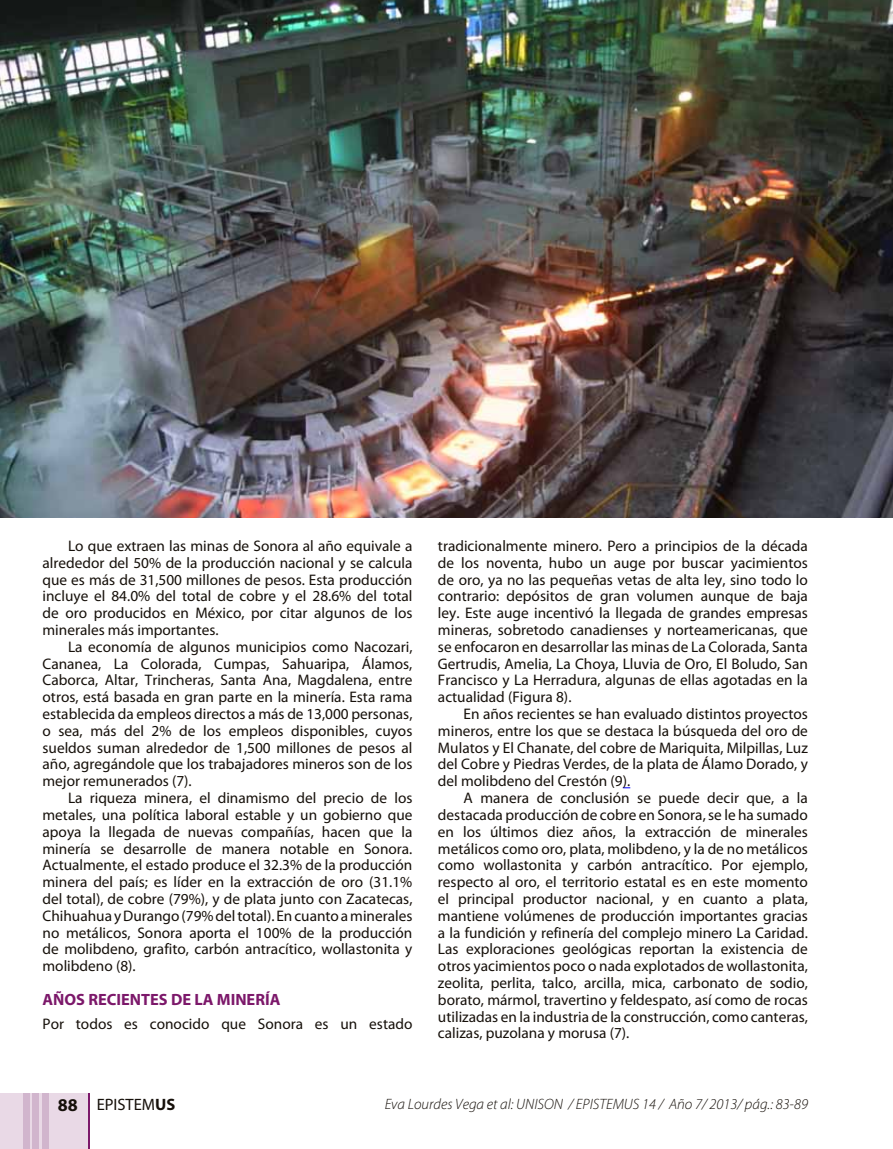
<style>
.page{position:relative;width:893px;height:1149px;background:#fff}
.page>*{position:absolute;margin:0;border:0;box-sizing:border-box;transform-origin:0 0}
.t1{font:16.5px "Myriad Pro";color:#16100a}
.t2{font:700 16.35px "Myriad Pro";color:#7c186a}
.t3{font:15.3px/16.8px "Myriad Pro";color:#16100a;text-align:justify}
.t4{font:italic 300 15px "Myriad Pro";color:#16100a}
.s1{font-weight:700;font-size:18px}
.s2{font-weight:700}
</style>
<div class="page">
<img style="left:0;top:0;width:893px;height:517px">
<div style="left:0;top:1092px;width:89px;height:56px;background:#e9d9e6"></div>
<div style="left:23px;top:1092px;width:6px;height:56px;background:#d1b5cd"></div>
<div style="left:32px;top:1092px;width:7px;height:56px;background:#d1b5cd"></div>
<div style="left:42px;top:1092px;width:6px;height:56px;background:#d1b5cd"></div>
<hr style="left:88px;top:1092px;width:1px;height:56px;background:#7c186a">
<p class="t3" style="left:43px;top:537px;width:371px;text-indent:26px">Lo que extraen las minas de Sonora al año equivale a alrededor del 50% de la producción nacional y se calcula que es más de 31,500 millones de pesos. Esta producción incluye el 84.0% del total de cobre y el 28.6% del total de oro producidos en México, por citar algunos de los minerales más importantes.</p>
<p class="t3" style="left:43px;top:637px;width:371px;text-indent:26px">La economía de algunos municipios como Nacozari, Cananea, La Colorada, Cumpas, Sahuaripa, Álamos, Caborca, Altar, Trincheras, Santa Ana, Magdalena, entre otros, está basada en gran parte en la minería. Esta rama establecida da empleos directos a más de 13,000 personas, o sea, más del 2% de los empleos disponibles, cuyos sueldos suman alrededor de 1,500 millones de pesos al año, agregándole que los trabajadores mineros son de los mejor remunerados (7).</p>
<p class="t3" style="left:43px;top:789px;width:371px;text-indent:26px">La riqueza minera, el dinamismo del precio de los metales, una política laboral estable y un gobierno que apoya la llegada de nuevas compañías, hacen que la minería se desarrolle de manera notable en Sonora.<br>Actualmente, el estado produce el 32.3% de la producción minera del país; es líder en la extracción de oro (31.1% del total), de cobre (79%), y de plata junto con Zacatecas, Chihuahua y Durango (79% del total). En cuanto a minerales no metálicos, Sonora aporta el 100% de la producción de molibdeno, grafito, carbón antracítico, wollastonita y molibdeno (8).</p>
<p class="t2" style="left:43px;top:988px;width:239px">AÑOS RECIENTES DE LA MINERÍA</p>
<p class="t3" style="left:43px;top:1014px;width:371px">Por todos es conocido que Sonora es un estado</p>
<p class="t3" style="left:438px;top:537px;width:371px">tradicionalmente minero. Pero a principios de la década de los noventa, hubo un auge por buscar yacimientos de oro, ya no las pequeñas vetas de alta ley, sino todo lo contrario: depósitos de gran volumen aunque de baja ley. Este auge incentivó la llegada de grandes empresas mineras, sobretodo canadienses y norteamericanas, que se enfocaron en desarrollar las minas de La Colorada, Santa Gertrudis, Amelia, La Choya, Lluvia de Oro, El Boludo, San Francisco y La Herradura, algunas de ellas agotadas en la actualidad (Figura 8).</p>
<p class="t3" style="left:438px;top:705px;width:371px;text-indent:26px">En años recientes se han evaluado distintos proyectos mineros, entre los que se destaca la búsqueda del oro de Mulatos y El Chanate, del cobre de Mariquita, Milpillas, Luz del Cobre y Piedras Verdes, de la plata de Álamo Dorado, y del molibdeno del Crestón (9).</p>
<p class="t3" style="left:438px;top:789px;width:371px;text-indent:26px">A manera de conclusión se puede decir que, a la destacada producción de cobre en Sonora, se le ha sumado en los últimos diez años, la extracción de minerales metálicos como oro, plata, molibdeno, y la de no metálicos como wollastonita y carbón antracítico. Por ejemplo, respecto al oro, el territorio estatal es en este momento el principal productor nacional, y en cuanto a plata, mantiene volúmenes de producción importantes gracias a la fundición y refinería del complejo minero La Caridad.<br>Las exploraciones geológicas reportan la existencia de otros yacimientos poco o nada explotados de wollastonita, zeolita, perlita, talco, arcilla, mica, carbonato de sodio, borato, mármol, travertino y feldespato, así como de rocas utilizadas en la industria de la construcción, como canteras, calizas, puzolana y morusa (7).</p>
<p class="t1" style="left:58px;top:1093px;width:119px"><span class="s1">88</span> EPISTEM<span class="s2">US</span></p>
<p class="t4" style="left:385px;top:1094px;width:425px">Eva Lourdes Vega et al: UNISON / EPISTEMUS 14 / Año 7/ 2013/ pág.: 83-89</p>
</div>
